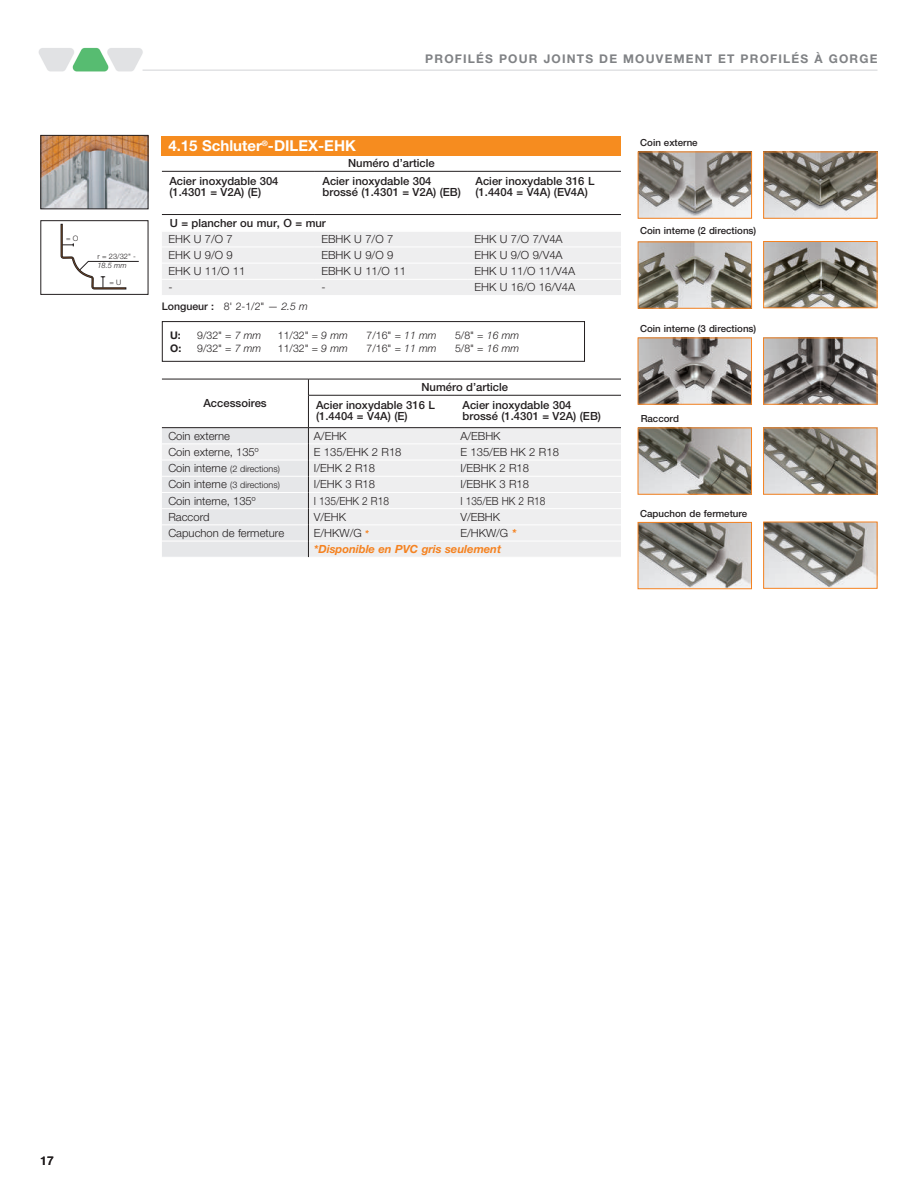
<style>
.page{position:relative;width:918px;height:1188px;background:#fff}
.page>*{position:absolute;margin:0;border:0;box-sizing:border-box;transform-origin:0 0}
.t1{font:700 15px "Helvetica Neue LT Pro";color:#fff}
.t2{font:700 12px "Helvetica Neue LT Pro";letter-spacing:.1em;color:#808285}
.t3{font:500 12px "Helvetica Neue LT Pro";color:#231f20}
.t4{font:300 11.25px "Helvetica Neue LT Pro";color:#231f20}
.t5{font:500 11.25px/11.7px "Helvetica Neue LT Pro";color:#231f20}
.t6{font:italic 700 11.25px/16.2px "Helvetica Neue LT Pro";color:#f58220}
.t7{font:300 11.25px "Helvetica Neue LT Pro";color:#231f20;scale:.9 1}
.t8{font:300 10.5px "Helvetica Neue LT Pro";color:#231f20}
.t9{font:500 10.5px "Helvetica Neue LT Pro";color:#231f20}
.t10{font:700 10.5px "Helvetica Neue LT Pro";color:#231f20}
.t11{font:500 9.75px "Helvetica Neue LT Pro";color:#231f20}
.t12{font:300 9px "Helvetica Neue LT Pro";color:#231f20}
.t13{font:300 7.5px "Helvetica Neue LT Pro";color:#231f20}
.t14{font:italic 300 7.5px "Helvetica Neue LT Pro";color:#231f20}
.s1{font-weight:300}
.s2{font-weight:300;font-style:italic}
.s3{font-style:italic}
.s4{font-size:11.25px}
.s5{font-weight:700;font-style:italic;font-size:9.75px;color:#f58220}
.s6{font-weight:300;font-style:normal;color:#231f20}
</style>
<div class="page">
<img style="left:38px;top:47px;width:105px;height:25px">
<hr style="left:143px;top:69px;width:734px;height:2px;background:#e1e2e4">
<img style="left:640px;top:154px;width:110px;height:63px">
<div style="left:638px;top:152px;width:114px;height:67px;border:1px solid #f58220"></div>
<img style="left:640px;top:244px;width:110px;height:63px">
<div style="left:638px;top:242px;width:114px;height:67px;border:1px solid #f58220"></div>
<img style="left:765px;top:154px;width:111px;height:63px">
<div style="left:763px;top:152px;width:115px;height:67px;border:1px solid #f58220"></div>
<img style="left:765px;top:243px;width:111px;height:63px">
<div style="left:763px;top:241px;width:115px;height:67px;border:1px solid #f58220"></div>
<img style="left:640px;top:340px;width:110px;height:63px">
<div style="left:638px;top:338px;width:114px;height:67px;border:1px solid #f58220"></div>
<img style="left:640px;top:430px;width:110px;height:63px">
<div style="left:638px;top:428px;width:114px;height:67px;border:1px solid #f58220"></div>
<img style="left:640px;top:524px;width:110px;height:63px">
<div style="left:638px;top:522px;width:114px;height:67px;border:1px solid #f58220"></div>
<img style="left:765px;top:340px;width:110px;height:63px">
<div style="left:763px;top:338px;width:114px;height:67px;border:1px solid #f58220"></div>
<img style="left:765px;top:430px;width:110px;height:63px">
<div style="left:763px;top:428px;width:114px;height:67px;border:1px solid #f58220"></div>
<svg style="left:61px;top:224px;width:78px;height:66px"></svg>
<div style="left:40px;top:220px;width:108px;height:75px;border:1px solid #231f20"></div>
<div style="left:162px;top:321px;width:423px;height:41px;border:1px solid #231f20"></div>
<img style="left:765px;top:524px;width:111px;height:63px">
<div style="left:763px;top:522px;width:115px;height:67px;border:1px solid #f58220"></div>
<div style="left:162px;top:136px;width:459px;height:19px;background:#f68c1f"></div>
<div style="left:162px;top:232px;width:459px;height:63px;background:#eeeeef"></div>
<hr style="left:162px;top:247px;width:153px;height:1px;background:#fff">
<hr style="left:315px;top:247px;width:153px;height:1px;background:#fff">
<hr style="left:468px;top:247px;width:153px;height:1px;background:#fff">
<hr style="left:162px;top:263px;width:153px;height:1px;background:#fff">
<hr style="left:315px;top:263px;width:153px;height:1px;background:#fff">
<hr style="left:468px;top:263px;width:153px;height:1px;background:#fff">
<hr style="left:162px;top:279px;width:153px;height:1px;background:#fff">
<hr style="left:315px;top:279px;width:153px;height:1px;background:#fff">
<hr style="left:468px;top:279px;width:153px;height:1px;background:#fff">
<hr style="left:162px;top:171px;width:153px;height:1px;background:#231f20">
<hr style="left:315px;top:171px;width:153px;height:1px;background:#231f20">
<hr style="left:468px;top:171px;width:153px;height:1px;background:#231f20">
<hr style="left:162px;top:214px;width:153px;height:1px;background:#231f20">
<hr style="left:315px;top:214px;width:153px;height:1px;background:#231f20">
<hr style="left:468px;top:214px;width:153px;height:1px;background:#231f20">
<svg style="left:162px;top:379px;width:459px;height:178px"></svg>
<hr style="left:308px;top:427px;width:147px;height:1px;background:#231f20">
<hr style="left:455px;top:427px;width:166px;height:1px;background:#231f20">
<img style="left:42px;top:137px;width:104px;height:70px">
<div style="left:40px;top:135px;width:108px;height:74px;border:1px solid #231f20"></div>
<p class="t2" style="left:425px;top:51px;width:454px">PROFILÉS POUR JOINTS DE MOUVEMENT ET PROFILÉS À GORGE</p>
<p class="t13" style="left:66px;top:234px;width:14px">= O</p>
<p class="t13" style="left:97px;top:251px;width:40px">r = 23/32" -</p>
<p class="t14" style="left:97px;top:260px;width:31px">18.5 mm</p>
<p class="t13" style="left:110px;top:277px;width:13px">= U</p>
<h1 class="t1" style="left:168px;top:136px;width:189px">4.15 Schluter<sup>®</sup>-DILEX-EHK</h1>
<p class="t5" style="left:348px;top:157px;width:88px">Numéro d’article</p>
<p class="t5" style="left:169px;top:175px;width:111px">Acier inoxydable 304 (1.4301 = V2A) (E)</p>
<p class="t5" style="left:323px;top:175px;width:140px">Acier inoxydable 304 brossé (1.4301 = V2A) (EB)</p>
<p class="t5" style="left:476px;top:175px;width:120px">Acier inoxydable 316 L (1.4404 = V4A) (EV4A)</p>
<p class="t5" style="left:170px;top:217px;width:158px">U = plancher ou mur, O = mur</p>
<p class="t4" style="left:168px;top:232px;width:66px">EHK U 7/O 7</p>
<p class="t4" style="left:321px;top:232px;width:74px">EBHK U 7/O 7</p>
<p class="t4" style="left:474px;top:232px;width:90px">EHK U 7/O 7/V4A</p>
<p class="t4" style="left:168px;top:248px;width:66px">EHK U 9/O 9</p>
<p class="t4" style="left:321px;top:248px;width:74px">EBHK U 9/O 9</p>
<p class="t4" style="left:474px;top:248px;width:90px">EHK U 9/O 9/V4A</p>
<p class="t4" style="left:168px;top:264px;width:79px">EHK U 11/O 11</p>
<p class="t4" style="left:321px;top:264px;width:86px">EBHK U 11/O 11</p>
<p class="t4" style="left:474px;top:264px;width:102px">EHK U 11/O 11/V4A</p>
<p class="t4" style="left:168px;top:281px;width:6px">-</p>
<p class="t4" style="left:321px;top:281px;width:6px">-</p>
<p class="t4" style="left:474px;top:281px;width:102px">EHK U 16/O 16/V4A</p>
<p class="t9" style="left:162px;top:300px;width:148px">Longueur : <span class="s1">8' 2-1/2" —</span> <span class="s2">2.5 m</span></p>
<p class="t10" style="left:170px;top:329px;width:12px">U:</p>
<p class="t8" style="left:197px;top:329px;width:66px">9/32" = <span class="s3">7 mm</span></p>
<p class="t8" style="left:278px;top:329px;width:71px">11/32" = <span class="s3">9 mm</span></p>
<p class="t8" style="left:367px;top:329px;width:71px">7/16" = <span class="s3">11 mm</span></p>
<p class="t8" style="left:455px;top:329px;width:66px">5/8" = <span class="s3">16 mm</span></p>
<p class="t10" style="left:170px;top:341px;width:13px">O:</p>
<p class="t8" style="left:197px;top:341px;width:66px">9/32" = <span class="s3">7 mm</span></p>
<p class="t8" style="left:278px;top:341px;width:71px">11/32" = <span class="s3">9 mm</span></p>
<p class="t8" style="left:367px;top:341px;width:71px">7/16" = <span class="s3">11 mm</span></p>
<p class="t8" style="left:455px;top:341px;width:66px">5/8" = <span class="s3">16 mm</span></p>
<p class="t5" style="left:203px;top:397px;width:65px">Accessoires</p>
<p class="t5" style="left:316px;top:378px;width:194px;line-height:17.5px;text-indent:106px">Numéro d’article<br>Acier inoxydable 316 L</p>
<p class="t5" style="left:316px;top:410px;width:93px">(1.4404 = V4A) (E)</p>
<p class="t5" style="left:463px;top:399px;width:140px">Acier inoxydable 304 brossé (1.4301 = V2A) (EB)</p>
<p class="t4" style="left:168px;top:429px;width:63px">Coin externe</p>
<p class="t4" style="left:314px;top:429px;width:34px">A/EHK</p>
<p class="t4" style="left:460px;top:429px;width:42px">A/EBHK</p>
<p class="t4" style="left:168px;top:445px;width:92px">Coin externe, 135º</p>
<p class="t4" style="left:314px;top:445px;width:89px">E 135/EHK 2 R18</p>
<p class="t4" style="left:460px;top:445px;width:100px">E 135/EB HK 2 R18</p>
<p class="t12" style="left:168px;top:463px;width:113px"><span class="s4">Coin interne</span> (2 directions)</p>
<p class="t4" style="left:314px;top:461px;width:63px">I/EHK 2 R18</p>
<p class="t4" style="left:460px;top:461px;width:70px">I/EBHK 2 R18</p>
<p class="t12" style="left:168px;top:480px;width:113px"><span class="s4">Coin interne</span> (3 directions)</p>
<p class="t4" style="left:314px;top:478px;width:63px">I/EHK 3 R18</p>
<p class="t4" style="left:460px;top:478px;width:70px">I/EBHK 3 R18</p>
<p class="t4" style="left:168px;top:494px;width:89px">Coin interne, 135º</p>
<p class="t7" style="left:314px;top:494px;width:85px">I 135/EHK 2 R18</p>
<p class="t7" style="left:460px;top:494px;width:96px">I 135/EB HK 2 R18</p>
<p class="t4" style="left:168px;top:510px;width:43px">Raccord</p>
<p class="t4" style="left:314px;top:510px;width:34px">V/EHK</p>
<p class="t4" style="left:460px;top:510px;width:41px">V/EBHK</p>
<p class="t4" style="left:168px;top:526px;width:117px">Capuchon de fermeture</p>
<p class="t4" style="left:314px;top:526px;width:56px">E/HKW/G <span class="s5">*</span></p>
<p class="t6" style="left:314px;top:525px;width:204px;text-indent:147px"><span class="s6">E/HKW/G</span> * *Disponible en PVC gris seulement</p>
<p class="t11" style="left:640px;top:137px;width:59px">Coin externe</p>
<p class="t11" style="left:640px;top:225px;width:118px">Coin interne (2 directions)</p>
<p class="t11" style="left:640px;top:323px;width:118px">Coin interne (3 directions)</p>
<p class="t11" style="left:641px;top:413px;width:40px">Raccord</p>
<p class="t11" style="left:640px;top:507px;width:109px">Capuchon de fermeture</p>
<p class="t3" style="left:40px;top:1154px;width:15px">17</p>
</div>
